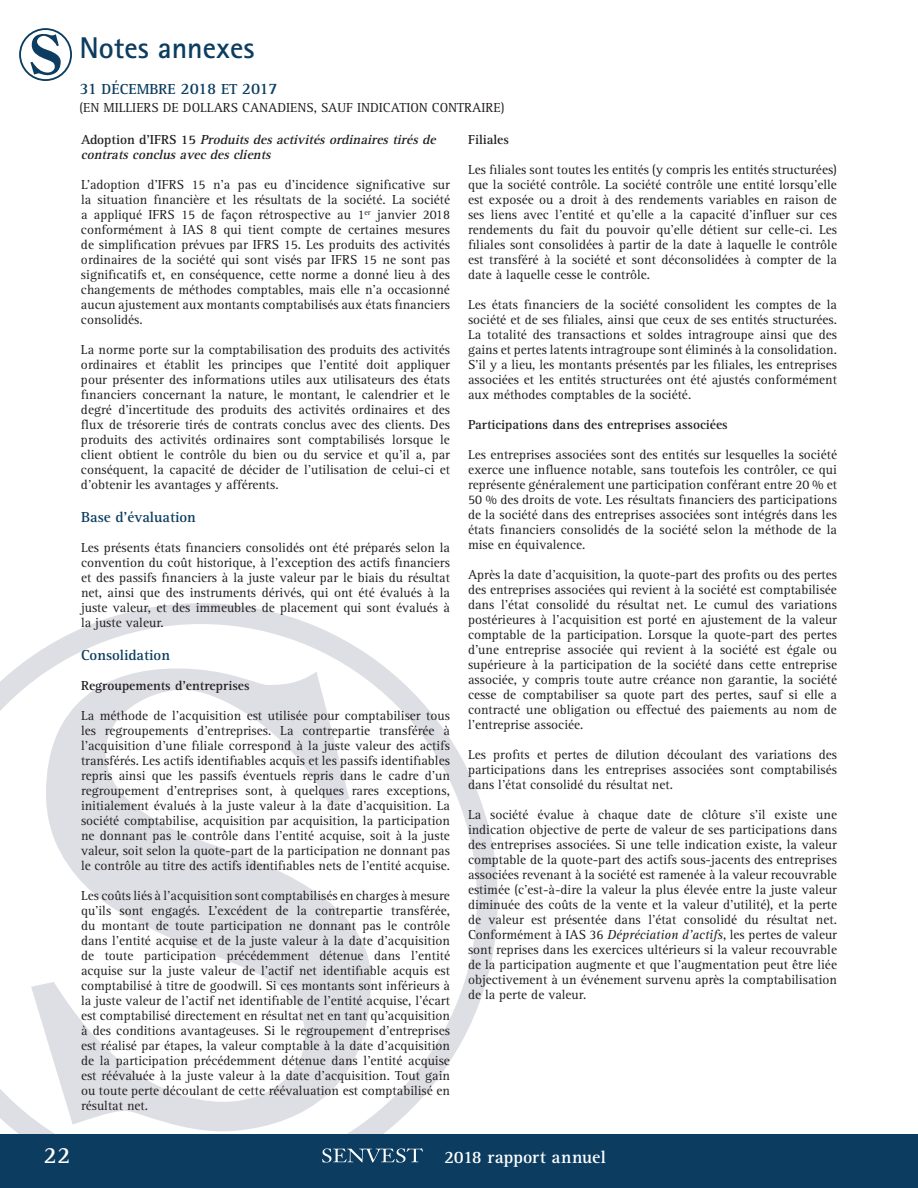
<style>
.page{position:relative;width:918px;height:1188px;background:#fff}
.page>*{position:absolute;margin:0;border:0;box-sizing:border-box;transform-origin:0 0}
.t1{font:700 30px "Rotis Sans Serif Std";color:#0c3d60}
.t2{font:700 24px "Rotis Serif Std";color:#fff}
.t3{font:700 18px "Rotis Serif Std";color:#fff}
.t4{font:700 16.5px "Rotis Serif Std";color:#0c3d60}
.t5{font:700 15px "Rotis Serif Std";color:#0c3d60}
.t6{font:13.5px/15px "Rotis Serif Std";color:#231f20;text-align:justify}
.t7{font:italic 700 13.5px/15px "Rotis Serif Std";color:#231f20}
.t8{font:700 13.5px "Rotis Serif Std";color:#231f20}
.s1{font-size:15px}
.s2{font-style:normal}
.s3{font-style:italic}
</style>
<div class="page">
<svg style="left:0;top:603px;width:498px;height:531px"></svg>
<svg style="left:31px;top:668px;width:340px;height:463px"></svg>
<div style="left:0;top:1134px;width:918px;height:54px;background:#0c3d60"></div>
<svg style="left:322px;top:1148px;width:101px;height:15px"></svg>
<svg style="left:19px;top:28px;width:53px;height:53px"></svg>
<h1 class="t1" style="left:80px;top:29px;width:176px">Notes annexes</h1>
<p class="t4" style="left:80px;top:79px;width:200px">31 <span class="s1">DÉCEMBRE</span> 2018 <span class="s1">ET</span> 2017</p>
<p class="t6" style="left:80px;top:100px;width:427px">(EN MILLIERS DE DOLLARS CANADIENS, SAUF INDICATION CONTRAIRE)</p>
<p class="t7" style="left:81px;top:133px;width:360px"><span class="s2">A d o p t i o n d ’ I F R S 1 5</span> Produitsdesactivitésordinairestirésde contratsconclusavecdesclients</p>
<p class="t6" style="left:81px;top:178px;width:371px">L’adoption d’IFRS 15 n’a pas eu d’incidence significative sur la situation financière et les résultats de la société. La société a appliqué IFRS 15 de façon rétrospective au 1<sup>er</sup> janvier 2018 conformément à IAS 8 qui tient compte de certaines mesures de simplification prévues par IFRS 15. Les produits des activités ordinaires de la société qui sont visés par IFRS 15 ne sont pas significatifs et, en conséquence, cette norme a donné lieu à des changements de méthodes comptables, mais elle n’a occasionné aucun ajustement aux montants comptabilisés aux états financiers consolidés.</p>
<p class="t6" style="left:81px;top:343px;width:371px">La norme porte sur la comptabilisation des produits des activités ordinaires et établit les principes que l’entité doit appliquer pour présenter des informations utiles aux utilisateurs des états financiers concernant la nature, le montant, le calendrier et le degré d’incertitude des produits des activités ordinaires et des flux de trésorerie tirés de contrats conclus avec des clients. Des produits des activités ordinaires sont comptabilisés lorsque le client obtient le contrôle du bien ou du service et qu’il a, par conséquent, la capacité de décider de l’utilisation de celui-ci et d’obtenir les avantages y afférents.</p>
<p class="t5" style="left:81px;top:509px;width:116px">Base d’évaluation</p>
<p class="t6" style="left:81px;top:541px;width:371px">Les présents états financiers consolidés ont été préparés selon la convention du coût historique, à l’exception des actifs financiers et des passifs financiers à la juste valeur par le biais du résultat net, ainsi que des instruments dérivés, qui ont été évalués à la juste valeur, et des immeubles de placement qui sont évalués à la juste valeur.</p>
<p class="t5" style="left:81px;top:647px;width:91px">Consolidation</p>
<p class="t8" style="left:81px;top:678px;width:170px">Regroupements d’entreprises</p>
<p class="t6" style="left:81px;top:709px;width:371px">La méthode de l’acquisition est utilisée pour comptabiliser tous les regroupements d’entreprises. La contrepartie transférée à l’acquisition d’une filiale correspond à la juste valeur des actifs transférés. Les actifs identifiables acquis et les passifs identifiables repris ainsi que les passifs éventuels repris dans le cadre d’un regroupement d’entreprises sont, à quelques rares exceptions, initialement évalués à la juste valeur à la date d’acquisition. La société comptabilise, acquisition par acquisition, la participation ne donnant pas le contrôle dans l’entité acquise, soit à la juste valeur, soit selon la quote-part de la participation ne donnant pas le contrôle au titre des actifs identifiables nets de l’entité acquise.</p>
<p class="t6" style="left:81px;top:889px;width:371px">Les coûts liés à l’acquisition sont comptabilisés en charges à mesure qu’ils sont engagés. L’excédent de la contrepartie transférée, du montant de toute participation ne donnant pas le contrôle dans l’entité acquise et de la juste valeur à la date d’acquisition de toute participation précédemment détenue dans l’entité acquise sur la juste valeur de l’actif net identifiable acquis est comptabilisé à titre de goodwill. Si ces montants sont inférieurs à la juste valeur de l’actif net identifiable de l’entité acquise, l’écart est comptabilisé directement en résultat net en tant qu’acquisition à des conditions avantageuses. Si le regroupement d’entreprises est réalisé par étapes, la valeur comptable à la date d’acquisition de la participation précédemment détenue dans l’entité acquise est réévaluée à la juste valeur à la date d’acquisition. Tout gain ou toute perte découlant de cette réévaluation est comptabilisé en résultat net.</p>
<p class="t8" style="left:468px;top:132px;width:43px">Filiales</p>
<p class="t6" style="left:468px;top:163px;width:371px">Les filiales sont toutes les entités (y compris les entités structurées) que la société contrôle. La société contrôle une entité lorsqu’elle est exposée ou a droit à des rendements variables en raison de ses liens avec l’entité et qu’elle a la capacité d’influer sur ces rendements du fait du pouvoir qu’elle détient sur celle-ci. Les filiales sont consolidées à partir de la date à laquelle le contrôle est transféré à la société et sont déconsolidées à compter de la date à laquelle cesse le contrôle.</p>
<p class="t6" style="left:468px;top:298px;width:371px">Les états financiers de la société consolident les comptes de la société et de ses filiales, ainsi que ceux de ses entités structurées.<br>La totalité des transactions et soldes intragroupe ainsi que des gains et pertes latents intragroupe sont éliminés à la consolidation.<br>S’il y a lieu, les montants présentés par les filiales, les entreprises associées et les entités structurées ont été ajustés conformément aux méthodes comptables de la société.</p>
<p class="t8" style="left:468px;top:417px;width:261px">Participations dans des entreprises associées</p>
<p class="t6" style="left:468px;top:448px;width:371px">Les entreprises associées sont des entités sur lesquelles la société exerce une influence notable, sans toutefois les contrôler, ce qui représente généralement une participation conférant entre 20 % et 50 % des droits de vote. Les résultats financiers des participations de la société dans des entreprises associées sont intégrés dans les états financiers consolidés de la société selon la méthode de la mise en équivalence.</p>
<p class="t6" style="left:468px;top:568px;width:371px">Après la date d’acquisition, la quote-part des profits ou des pertes des entreprises associées qui revient à la société est comptabilisée dans l’état consolidé du résultat net. Le cumul des variations postérieures à l’acquisition est porté en ajustement de la valeur comptable de la participation. Lorsque la quote-part des pertes d’une entreprise associée qui revient à la société est égale ou supérieure à la participation de la société dans cette entreprise associée, y compris toute autre créance non garantie, la société cesse de comptabiliser sa quote part des pertes, sauf si elle a contracté une obligation ou effectué des paiements au nom de l’entreprise associée.</p>
<p class="t6" style="left:468px;top:748px;width:371px">Les profits et pertes de dilution découlant des variations des participations dans les entreprises associées sont comptabilisés dans l’état consolidé du résultat net.</p>
<p class="t6" style="left:468px;top:808px;width:371px">La société évalue à chaque date de clôture s’il existe une indication objective de perte de valeur de ses participations dans des entreprises associées. Si une telle indication existe, la valeur comptable de la quote-part des actifs sous-jacents des entreprises associées revenant à la société est ramenée à la valeur recouvrable estimée (c’est-à-dire la valeur la plus élevée entre la juste valeur diminuée des coûts de la vente et la valeur d’utilité), et la perte de valeur est présentée dans l’état consolidé du résultat net.<br>Conformément à IAS 36 <span class="s3">Dépréciation d’actifs</span>, les pertes de valeur sont reprises dans les exercices ultérieurs si la valeur recouvrable de la participation augmente et que l’augmentation peut être liée objectivement à un événement survenu après la comptabilisation de la perte de valeur.</p>
<h2 class="t2" style="left:44px;top:1141px;width:28px">22</h2>
<h3 class="t3" style="left:444px;top:1146px;width:163px">2018 rapport annuel</h3>
</div>
